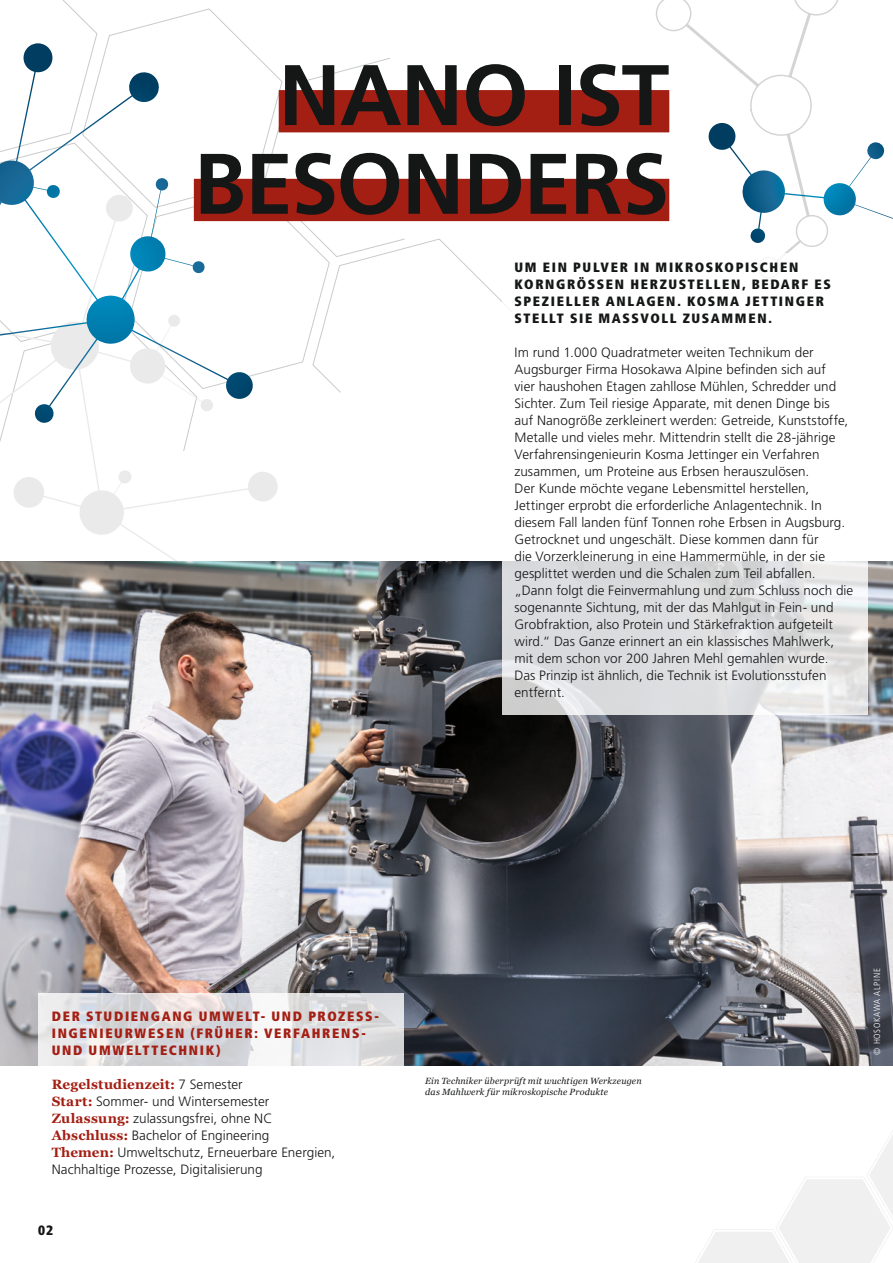
<style>
.page{position:relative;width:893px;height:1263px;background:#fff}
.page>*{position:absolute;margin:0;border:0;box-sizing:border-box;transform-origin:0 0}
.t1{font:700 85.8px/88.7px "Frutiger LT Std";letter-spacing:-.01em;color:#151616;text-align:right}
.t2{font:300 13.5px/17px "Frutiger LT Std";color:#151616}
.t3{font:900 condensed 13.5px/17px "Frutiger LT Std";letter-spacing:.12em;color:#151616}
.t4{font:900 condensed 13.5px/17px "Frutiger LT Std";letter-spacing:.125em;color:#a31f14}
.t5{font:700 13.5px "Georgia";letter-spacing:.005em;color:#a31f14}
.t6{font:italic 9px/10.8px "Georgia";letter-spacing:.02em;color:#151616}
.t7{font:300 condensed 9px "Frutiger LT Std";letter-spacing:.075em;color:#fff}
.s1{font-family:"Frutiger LT Std";font-weight:300;color:#151616}
.s2{font-family:"Georgia";font-weight:700;color:#a31f14}
</style>
<div class="page">
<svg style="left:63px;top:0;width:450px;height:393px"></svg>
<svg style="left:0;top:221px;width:278px;height:340px"></svg>
<svg style="left:841px;top:142px;width:52px;height:77px"></svg>
<svg style="left:655px;top:0;width:186px;height:253px"></svg>
<svg style="left:0;top:43px;width:253px;height:381px"></svg>
<img style="left:0;top:561px;width:893px;height:504px">
<svg style="left:695px;top:1130px;width:198px;height:133px"></svg>
<div style="left:279px;top:90px;width:390px;height:42px;background:#a31f14"></div>
<div style="left:194px;top:179px;width:475px;height:42px;background:#a31f14"></div>
<svg style="left:502px;top:254px;width:365px;height:461px"></svg>
<svg style="left:38px;top:993px;width:366px;height:73px;background:#e0e0e2"></svg>
<h1 class="t1" style="left:194px;top:51px;width:477px">NANO IST<br>BESONDERS</h1>
<p class="t3" style="left:514px;top:259px;width:318px">UM EIN PULVER IN MIKROSKOPISCHEN KORNGRÖSSEN HERZUSTELLEN, BEDARF ES SPEZIELLER ANLAGEN. KOSMA JETTINGER STELLT SIE MASSVOLL ZUSAMMEN.</p>
<p class="t2" style="left:514px;top:344px;width:340px">Im rund 1.000 Quadratmeter weiten Technikum der Augsburger Firma Hosokawa Alpine befinden sich auf<br>vier haushohen Etagen zahllose Mühlen, Schredder und Sichter. Zum Teil riesige Apparate, mit denen Dinge bis<br>auf Nanogröße zerkleinert werden: Getreide, Kunststoffe, Metalle und vieles mehr. Mittendrin stellt die 28-jährige Verfahrensingenieurin Kosma Jettinger ein Verfahren zusammen, um Proteine aus Erbsen herauszulösen.<br>Der Kunde möchte vegane Lebensmittel herstellen, Jettinger erprobt die erforderliche Anlagentechnik. In diesem Fall landen fünf Tonnen rohe Erbsen in Augsburg.<br>Getrocknet und ungeschält. Diese kommen dann für<br>die Vorzerkleinerung in eine Hammermühle, in der sie gesplittet werden und die Schalen zum Teil abfallen. „Dann folgt die Feinvermahlung und zum Schluss noch die sogenannte Sichtung, mit der das Mahlgut in Fein- und Grobfraktion, also Protein und Stärkefraktion aufgeteilt wird.“ Das Ganze erinnert an ein klassisches Mahlwerk, mit dem schon vor 200 Jahren Mehl gemahlen wurde.<br>Das Prinzip ist ähnlich, die Technik ist Evolutionsstufen entfernt.</p>
<p class="t4" style="left:52px;top:1007px;width:329px">DER STUDIENGANG UMWELT- UND PROZESS-<br>INGENIEURWESEN (FRÜHER: VERFAHRENS-<br>UND UMWELTTECHNIK)</p>
<p class="t5" style="left:52px;top:1075px;width:192px">Regelstudienzeit: <span class="s1">7 Semester</span></p>
<p class="t2" style="left:52px;top:1093px;width:285px"><span class="s2">Start:</span> Sommer- und Wintersemester <span class="s2">Zulassung:</span> zulassungsfrei, ohne NC <span class="s2">Abschluss:</span> Bachelor of Engineering<br><span class="s2">Themen:</span> Umweltschutz, Erneuerbare Energien, Nachhaltige Prozesse, Digitalisierung</p>
<p class="t3" style="left:38px;top:1221px;width:16px">02</p>
<p class="t6" style="left:425px;top:1075px;width:218px">Ein Techniker überprüft mit wuchtigen Werkzeugen das Mahlwerk für mikroskopische Produkte</p>
<p class="t7" style="left:872px;top:1054px;width:88px;rotate:-90deg">© HOSOKAWA ALPINE</p>
</div>
